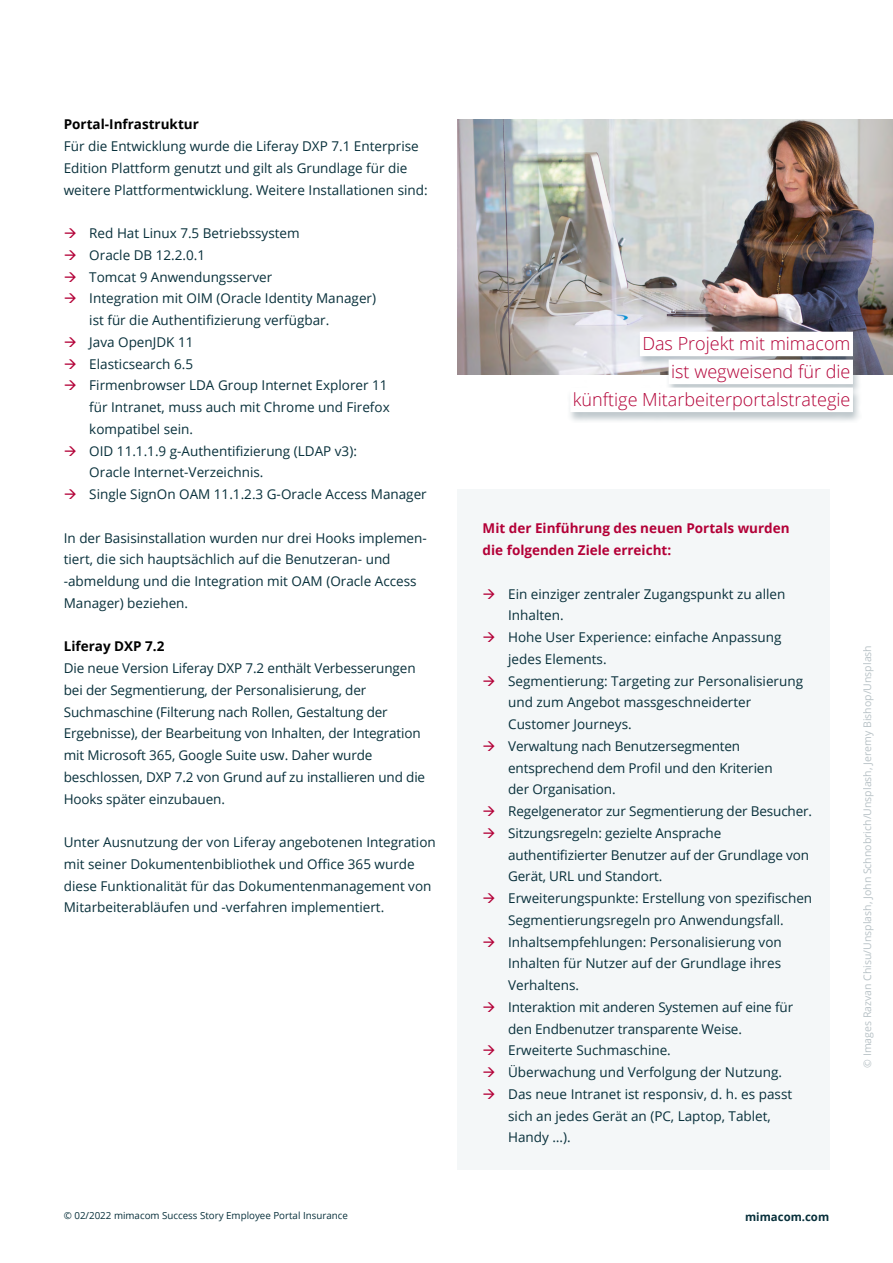
<style>
.page{position:relative;width:893px;height:1263px;background:#fff}
.page>*{position:absolute;margin:0;border:0;box-sizing:border-box;transform-origin:0 0}
.t1{font:300 18px/27.9px "Open Sans";color:#b30037;text-align:right}
.t2{font:13.5px/21.8px "Open Sans";color:#08303b}
.t3{font:700 13.5px/21.8px "Open Sans";color:#b30037}
.t4{font:700 13.5px "Open Sans";color:#000}
.t5{font:700 11.4px "Open Sans";color:#08303b}
.t6{font:10.5px "Open Sans";color:#7e9098}
.t7{font:9.75px "Open Sans";color:#08303b}
.s1{color:#b30037}
</style>
<div class="page">
<div style="left:457px;top:489px;width:372px;height:680px;background:#f4f7f8"></div>
<img style="left:457px;top:119px;width:436px;height:255px">
<div style="left:567px;top:330px;width:295px;height:93px;background:#7e9098;opacity:.5"></div>
<div style="left:640px;top:332px;width:213px;height:24px;background:#fff"></div>
<div style="left:669px;top:360px;width:184px;height:24px;background:#fff"></div>
<div style="left:570px;top:388px;width:283px;height:24px;background:#fff"></div>
<p class="t4" style="left:64px;top:115px;width:137px">Portal-Infrastruktur</p>
<p class="t2" style="left:64px;top:135px;width:365px">Für die Entwicklung wurde die Liferay DXP 7.1 Enterprise<br>Edition Plattform genutzt und gilt als Grundlage für die weitere Plattformentwicklung. Weitere Installationen sind:</p>
<p class="t2" style="left:64px;top:222px;width:237px"><span class="s1">→</span> Red Hat Linux 7.5 Betriebssystem</p>
<p class="t2" style="left:64px;top:244px;width:143px"><span class="s1">→</span> Oracle DB 12.2.0.1</p>
<p class="t2" style="left:64px;top:265px;width:210px"><span class="s1">→</span> Tomcat 9 Anwendungsserver</p>
<p class="t2" style="left:89px;top:287px;width:288px;text-indent:-26px"><span class="s1">→</span> Integration mit OIM (Oracle Identity Manager) ist für die Authentifizierung verfügbar.</p>
<p class="t2" style="left:64px;top:331px;width:131px"><span class="s1">→</span> Java OpenJDK 11</p>
<p class="t2" style="left:64px;top:352px;width:131px"><span class="s1">→</span> Elasticsearch 6.5</p>
<p class="t2" style="left:89px;top:374px;width:302px;text-indent:-26px"><span class="s1">→</span> Firmenbrowser LDA Group Internet Explorer 11 für Intranet, muss auch mit Chrome und Firefox kompatibel sein.</p>
<p class="t2" style="left:89px;top:439px;width:269px;text-indent:-26px"><span class="s1">→</span> OID 11.1.1.9 g-Authentifizierung (LDAP v3):<br>Oracle Internet-Verzeichnis.</p>
<p class="t2" style="left:64px;top:483px;width:364px"><span class="s1">→</span> Single SignOn OAM 11.1.2.3 G-Oracle Access Manager</p>
<p class="t2" style="left:64px;top:526px;width:365px">In der Basisinstallation wurden nur drei Hooks implemen&shy;tiert, die sich hauptsächlich auf die Benutzeran- und -abmeldung und die Integration mit OAM (Oracle Access Manager) beziehen.</p>
<p class="t4" style="left:64px;top:637px;width:102px">Liferay DXP 7.2</p>
<p class="t2" style="left:64px;top:657px;width:363px">Die neue Version Liferay DXP 7.2 enthält Verbesserungen bei der Segmentierung, der Personalisierung, der Suchmaschine (Filterung nach Rollen, Gestaltung der Ergebnisse), der Bearbeitung von Inhalten, der Integration mit Microsoft 365, Google Suite usw. Daher wurde beschlossen, DXP 7.2 von Grund auf zu installieren und die Hooks später einzubauen.</p>
<p class="t2" style="left:64px;top:831px;width:374px">Unter Ausnutzung der von Liferay angebotenen Integration mit seiner Dokumentenbibliothek und Office 365 wurde diese Funktionalität für das Dokumentenmanagement von Mitarbeiterabläufen und -verfahren implementiert.</p>
<h1 class="t1" style="left:573px;top:329px;width:279px">Das Projekt mit mimacom<br>ist wegweisend für die<br>künftige Mitarbeiterportalstrategie</h1>
<p class="t3" style="left:483px;top:517px;width:308px">Mit der Einführung des neuen Portals wurden die folgenden Ziele erreicht:</p>
<p class="t2" style="left:508px;top:582px;width:279px;text-indent:-26px"><span class="s1">→</span> Ein einziger zentraler Zugangspunkt zu allen<br>Inhalten.</p>
<p class="t2" style="left:508px;top:626px;width:275px;text-indent:-26px"><span class="s1">→</span> Hohe User Experience: einfache Anpassung jedes Elements.</p>
<p class="t2" style="left:508px;top:669px;width:296px;text-indent:-26px"><span class="s1">→</span> Segmentierung: Targeting zur Personalisierung und zum Angebot massgeschneiderter<br>Customer Journeys.</p>
<p class="t2" style="left:508px;top:735px;width:266px;text-indent:-26px"><span class="s1">→</span> Verwaltung nach Benutzersegmenten entsprechend dem Profil und den Kriterien der Organisation.</p>
<p class="t2" style="left:483px;top:800px;width:331px"><span class="s1">→</span> Regelgenerator zur Segmentierung der Besucher.</p>
<p class="t2" style="left:508px;top:822px;width:302px;text-indent:-26px"><span class="s1">→</span> Sitzungsregeln: gezielte Ansprache authentifizierter Benutzer auf der Grundlage von<br>Gerät, URL und Standort.</p>
<p class="t2" style="left:483px;top:887px;width:331px;text-align:center"><span class="s1">→</span> Erweiterungspunkte: Erstellung von spezifischen<br>Segmentierungsregeln pro Anwendungsfall.</p>
<p class="t2" style="left:508px;top:930px;width:275px;text-align:justify;text-indent:-26px"><span class="s1">→</span> Inhaltsempfehlungen: Personalisierung von Inhalten für Nutzer auf der Grundlage ihres Verhaltens.</p>
<p class="t2" style="left:508px;top:996px;width:286px;text-indent:-26px"><span class="s1">→</span> Interaktion mit anderen Systemen auf eine für den Endbenutzer transparente Weise.</p>
<p class="t2" style="left:483px;top:1039px;width:190px"><span class="s1">→</span> Erweiterte Suchmaschine.</p>
<p class="t2" style="left:483px;top:1061px;width:301px"><span class="s1">→</span> Überwachung und Verfolgung der Nutzung.</p>
<p class="t2" style="left:508px;top:1083px;width:286px;text-indent:-26px"><span class="s1">→</span> Das neue Intranet ist responsiv, d. h. es passt sich an jedes Gerät an (PC, Laptop, Tablet,<br>Handy …).</p>
<p class="t6" style="left:860px;top:1068px;width:424px;rotate:-90deg">© Images Razvan Chisu/Unsplash, John Schnobrich/Unsplash, Jeremy Bishop/Unsplash</p>
<p class="t7" style="left:64px;top:1209px;width:286px">© 02/2022 mimacom Success Story Employee Portal Insurance</p>
<p class="t5" style="left:745px;top:1208px;width:86px">mimacom.com</p>
</div>
